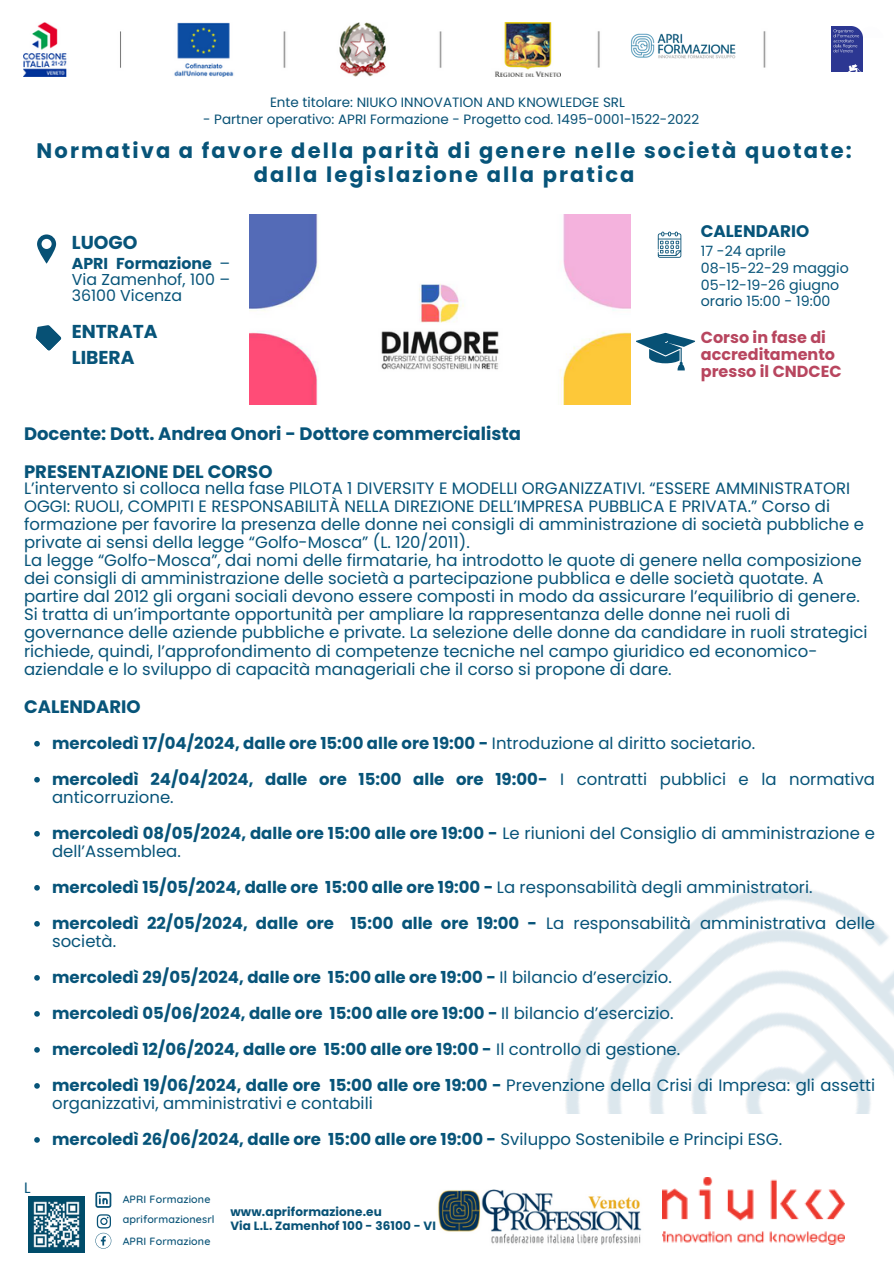
<style>
.page{position:relative;width:894px;height:1264px;background:#fff}
.page>*{position:absolute;margin:0;border:0;box-sizing:border-box;transform-origin:0 0}
.t1{font:700 21px/24.8px "Poppins";letter-spacing:.1em;color:#075479;text-align:center}
.t2{font:700 18.75px/25.8px "Poppins";color:#075479}
.t3{font:700 18px "Poppins";color:#075479}
.t4{font:700 16.8px "Poppins";color:#075479}
.t5{font:16.5px/18px "Poppins";color:#075479}
.t6{font:700 16.5px/18px "Poppins";color:#075479}
.t7{font:700 16.05px/16.8px "Poppins";color:#b8465f}
.t8{font:15.75px/15.8px "Poppins";color:#075479;text-align:justify}
.t9{font:15px "Poppins";color:#075479}
.t10{font:14.25px "Poppins";color:#075479}
.t11{font:13.5px "Poppins";color:#075175}
.t12{font:700 12px "Poppins";letter-spacing:.01em;color:#085276}
.t13{font:500 10.65px "Quicksand";letter-spacing:.01em;color:#085276}
.s1{font-weight:700}
.s2{font-weight:400}
</style>
<div class="page">
<img style="left:566px;top:887px;width:327px;height:227px">
<svg style="left:95px;top:1191px;width:16px;height:16px"></svg>
<img style="left:23px;top:22px;width:537px;height:54px">
<img style="left:631px;top:34px;width:104px;height:25px">
<svg style="left:861px;top:31px;width:2px;height:7px"></svg>
<img style="left:831px;top:26px;width:30px;height:46px">
<img style="left:763px;top:31px;width:3px;height:37px">
<img style="left:597px;top:31px;width:3px;height:37px">
<svg style="left:95px;top:1214px;width:16px;height:34px"></svg>
<img style="left:28px;top:1196px;width:56px;height:56px">
<svg style="left:35px;top:325px;width:27px;height:26px"></svg>
<svg style="left:657px;top:232px;width:24px;height:25px"></svg>
<svg style="left:37px;top:234px;width:19px;height:30px"></svg>
<svg style="left:636px;top:333px;width:58px;height:37px"></svg>
<img style="left:438px;top:1189px;width:204px;height:56px">
<img style="left:662px;top:1177px;width:181px;height:67px">
<img style="left:250px;top:214px;width:380px;height:190px">
<svg style="left:34px;top:741px;width:6px;height:5px"></svg>
<svg style="left:34px;top:777px;width:6px;height:5px"></svg>
<svg style="left:34px;top:831px;width:6px;height:5px"></svg>
<svg style="left:34px;top:885px;width:6px;height:5px"></svg>
<svg style="left:34px;top:921px;width:6px;height:5px"></svg>
<svg style="left:34px;top:975px;width:6px;height:5px"></svg>
<svg style="left:34px;top:1011px;width:6px;height:5px"></svg>
<svg style="left:34px;top:1047px;width:6px;height:5px"></svg>
<svg style="left:34px;top:1083px;width:6px;height:5px"></svg>
<svg style="left:34px;top:1137px;width:6px;height:5px"></svg>
<p class="t11" style="left:270px;top:93px;width:356px">Ente titolare: NIUKO INNOVATION AND KNOWLEDGE SRL</p>
<p class="t11" style="left:203px;top:110px;width:497px">- Partner operativo: APRI Formazione - Progetto cod. 1495-0001-1522-2022</p>
<p class="t1" style="left:37px;top:138px;width:816px">Normativa a favore della parità di genere nelle società quotate: dalla legislazione alla pratica</p>
<p class="t2" style="left:72px;top:229px;width:67px">LUOGO</p>
<p class="t8" style="left:72px;top:256px;width:160px"><span class="s1">APRI Formazione</span> – Via Zamenhof, 100 – 36100 Vicenza</p>
<h3 class="t2" style="left:72px;top:318px;width:87px">ENTRATA<br>LIBERA</h3>
<h6 class="t4" style="left:700px;top:219px;width:110px">CALENDARIO</h6>
<h2 class="t10" style="left:700px;top:241px;width:86px">17 -24 aprile</h2>
<p class="t10" style="left:700px;top:258px;width:149px">08-15-22-29 maggio</p>
<p class="t10" style="left:700px;top:275px;width:140px">05-12-19-26 giugno</p>
<p class="t10" style="left:700px;top:291px;width:131px">orario 15:00 - 19:00</p>
<p class="t7" style="left:700px;top:329px;width:142px">Corso in fase di accreditamento presso il CNDCEC</p>
<h1 class="t3" style="left:24px;top:421px;width:498px">Docente: Dott. Andrea Onori - Dottore commercialista</h1>
<p class="t3" style="left:24px;top:458px;width:250px">PRESENTAZIONE DEL CORSO</p>
<p class="t5" style="left:24px;top:479px;width:844px">L’intervento si colloca nella fase PILOTA 1 DIVERSITY E MODELLI ORGANIZZATIVI. “ESSERE AMMINISTRATORI OGGI: RUOLI, COMPITI E RESPONSABILITÀ NELLA DIREZIONE DELL’IMPRESA PUBBLICA E PRIVATA.” Corso di formazione per favorire la presenza delle donne nei consigli di amministrazione di società pubbliche e private ai sensi della legge “Golfo-Mosca” (L. 120/2011).<br>La legge “Golfo-Mosca”, dai nomi delle firmatarie, ha introdotto le quote di genere nella composizione dei consigli di amministrazione delle società a partecipazione pubblica e delle società quotate. A partire dal 2012 gli organi sociali devono essere composti in modo da assicurare l’equilibrio di genere.<br>Si tratta di un’importante opportunità per ampliare la rappresentanza delle donne nei ruoli di governance delle aziende pubbliche e private. La selezione delle donne da candidare in ruoli strategici richiede, quindi, l’approfondimento di competenze tecniche nel campo giuridico ed economico&shy;aziendale e lo sviluppo di capacità manageriali che il corso si propone di dare.</p>
<p class="t3" style="left:24px;top:694px;width:118px">CALENDARIO</p>
<h6 class="t6" style="left:52px;top:734px;width:704px">mercoledì 17/04/2024, dalle ore 15:00 alle ore 19:00 - <span class="s2">Introduzione al diritto societario.</span></h6>
<h2 class="t6" style="left:52px;top:770px;width:824px">mercoledì 24/04/2024, dalle ore 15:00 alle ore 19:00- <span class="s2">I contratti pubblici e la normativa anticorruzione.</span></h2>
<p class="t5" style="left:52px;top:824px;width:824px"><span class="s1">mercoledì 08/05/2024, dalle ore 15:00 alle ore 19:00 -</span> Le riunioni del Consiglio di amministrazione e dell’Assemblea.</p>
<p class="t6" style="left:52px;top:878px;width:761px">mercoledì 15/05/2024, dalle ore 15:00 alle ore 19:00 - <span class="s2">La responsabilità degli amministratori.</span></p>
<p class="t6" style="left:52px;top:914px;width:824px">mercoledì 22/05/2024, dalle ore 15:00 alle ore 19:00 - <span class="s2">La responsabilità amministrativa delle società.</span></p>
<p class="t6" style="left:52px;top:968px;width:621px">mercoledì 29/05/2024, dalle ore 15:00 alle ore 19:00 - <span class="s2">Il bilancio d’esercizio.</span></p>
<p class="t6" style="left:52px;top:1004px;width:622px">mercoledì 05/06/2024, dalle ore 15:00 alle ore 19:00 - <span class="s2">Il bilancio d’esercizio.</span></p>
<p class="t6" style="left:52px;top:1040px;width:629px">mercoledì 12/06/2024, dalle ore 15:00 alle ore 19:00 - <span class="s2">Il controllo di gestione.</span></p>
<p class="t5" style="left:52px;top:1076px;width:824px"><span class="s1">mercoledì 19/06/2024, dalle ore 15:00 alle ore 19:00 -</span> Prevenzione della Crisi di Impresa: gli assetti organizzativi, amministrativi e contabili</p>
<p class="t6" style="left:52px;top:1130px;width:731px">mercoledì 26/06/2024, dalle ore 15:00 alle ore 19:00 - <span class="s2">Sviluppo Sostenibile e Principi ESG.</span></p>
<h5 class="t9" style="left:24px;top:1177px;width:8px">L</h5>
<p class="t13" style="left:123px;top:1191px;width:89px">APRI Formazione</p>
<p class="t13" style="left:123px;top:1212px;width:93px">apriformazionesrl</p>
<p class="t12" style="left:230px;top:1203px;width:153px">www.apriformazione.eu</p>
<p class="t12" style="left:230px;top:1217px;width:207px">Via L.L. Zamenhof 100 - 36100 - VI</p>
<h4 class="t13" style="left:123px;top:1234px;width:89px">APRI Formazione</h4>
</div>
